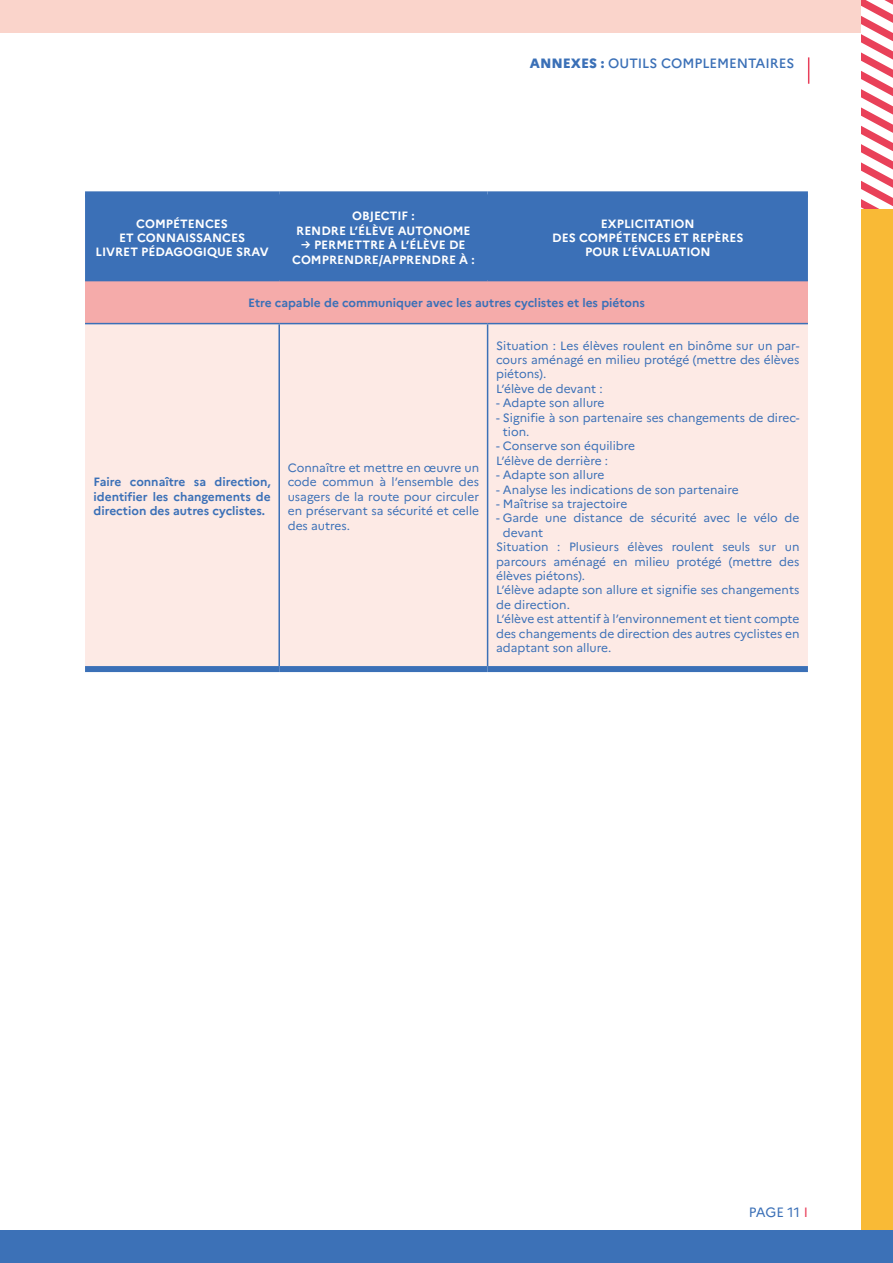
<style>
.page{position:relative;width:893px;height:1263px;background:#fff}
.page>*{position:absolute;margin:0;border:0;box-sizing:border-box;transform-origin:0 0}
.t1{font:500 13.5px "Marianne";letter-spacing:-.005em;color:#3b70b7}
.t2{font:13.5px "Marianne";letter-spacing:-.015em;color:#3b70b7}
.t3{font:12px/14.4px "Marianne";color:#3b70b7}
.t4{font:700 12px/14.4px "Marianne";color:#fff;text-align:center}
.t5{font:700 12px/14.4px "Marianne";color:#3b70b7;text-align:justify}
.s1{font-weight:800}
.s2{color:#e83f5a}
</style>
<div class="page">
<svg style="left:861px;top:0;width:32px;height:209px"></svg>
<div style="left:861px;top:209px;width:32px;height:1041px;background:#f9ba36"></div>
<div style="left:0;top:1231px;width:893px;height:32px;background:#3c71b7"></div>
<div style="left:0;top:0;width:861px;height:32px;background:#fad4cb"></div>
<svg style="left:808px;top:57px;width:1px;height:27px"></svg>
<div style="left:85px;top:197px;width:723px;height:83px;background:#3b70b7"></div>
<div style="left:85px;top:281px;width:723px;height:43px;background:#f5abaa"></div>
<div style="left:85px;top:324px;width:723px;height:342px;background:#fdeae5"></div>
<div style="left:85px;top:191px;width:194px;height:6px;background:#3b70b7"></div>
<hr style="left:278px;top:197px;width:2px;height:83px;background:#3b70b7">
<div style="left:279px;top:191px;width:209px;height:6px;background:#3b70b7"></div>
<hr style="left:487px;top:197px;width:1px;height:83px;background:#3b70b7">
<div style="left:488px;top:191px;width:320px;height:6px;background:#3b70b7"></div>
<hr style="left:85px;top:280px;width:194px;height:1px;background:#3b70b7">
<hr style="left:279px;top:280px;width:209px;height:1px;background:#3b70b7">
<hr style="left:488px;top:280px;width:320px;height:1px;background:#3b70b7">
<hr style="left:85px;top:323px;width:194px;height:1px;background:#3b70b7">
<div style="left:85px;top:666px;width:194px;height:6px;background:#3b70b7"></div>
<hr style="left:278px;top:324px;width:2px;height:342px;background:#3b70b7">
<hr style="left:279px;top:323px;width:209px;height:1px;background:#3b70b7">
<div style="left:279px;top:666px;width:209px;height:6px;background:#3b70b7"></div>
<hr style="left:487px;top:324px;width:1px;height:342px;background:#3b70b7">
<hr style="left:488px;top:323px;width:320px;height:1px;background:#3b70b7">
<div style="left:488px;top:666px;width:320px;height:6px;background:#3b70b7"></div>
<p class="t1" style="left:530px;top:54px;width:266px"><span class="s1">ANNEXES :</span> OUTILS COMPLEMENTAIRES</p>
<p class="t4" style="left:95px;top:216px;width:175px">COMPÉTENCES<br>ET CONNAISSANCES<br>LIVRET PÉDAGOGIQUE SRAV</p>
<p class="t4" style="left:296px;top:209px;width:176px">OBJECTIF :<br>RENDRE L’ÉLÈVE AUTONOME</p>
<p class="t4" style="left:292px;top:238px;width:184px">→ PERMETTRE À L’ÉLÈVE DE<br>COMPRENDRE/APPRENDRE À :</p>
<p class="t4" style="left:552px;top:216px;width:193px">EXPLICITATION<br>DES COMPÉTENCES ET REPÈRES<br>POUR L’ÉVALUATION</p>
<p class="t5" style="left:248px;top:295px;width:398px">Etre capable de communiquer avec les autres cyclistes et les piétons</p>
<p class="t5" style="left:94px;top:475px;width:179px">Faire connaître sa direction, identifier les changements de direction des autres cyclistes.</p>
<p class="t3" style="left:288px;top:460px;width:193px;text-align:justify">Connaître et mettre en œuvre un code commun à l’ensemble des usagers de la route pour circuler en préservant sa sécurité et celle des autres.</p>
<p class="t3" style="left:496px;top:338px;width:305px">Situation : Les élèves roulent en binôme sur un par&shy;cours aménagé en milieu protégé (mettre des élèves piétons).<br>L’élève de devant :</p>
<p class="t3" style="left:496px;top:396px;width:110px">- Adapte son allure</p>
<p class="t3" style="left:503px;top:410px;width:298px;text-indent:-7px">- Signifie à son partenaire ses changements de direc&shy;tion.</p>
<p class="t3" style="left:496px;top:439px;width:141px">- Conserve son équilibre<br>L’élève de derrière :</p>
<p class="t3" style="left:496px;top:468px;width:110px">- Adapte son allure</p>
<p class="t3" style="left:496px;top:482px;width:244px">- Analyse les indications de son partenaire</p>
<p class="t3" style="left:496px;top:496px;width:133px">- Maîtrise sa trajectoire</p>
<p class="t3" style="left:496px;top:511px;width:305px">- Garde une distance de sécurité avec le vélo de</p>
<p class="t3" style="left:503px;top:525px;width:42px">devant</p>
<p class="t3" style="left:496px;top:540px;width:305px">Situation : Plusieurs élèves roulent seuls sur un</p>
<p class="t3" style="left:496px;top:554px;width:305px">parcours aménagé en milieu protégé (mettre des</p>
<p class="t3" style="left:496px;top:568px;width:91px">élèves piétons).</p>
<p class="t3" style="left:496px;top:583px;width:305px">L’élève adapte son allure et signifie ses changements</p>
<p class="t3" style="left:496px;top:597px;width:75px">de direction.</p>
<p class="t3" style="left:496px;top:612px;width:305px">L’élève est attentif à l’environnement et tient compte</p>
<p class="t3" style="left:496px;top:626px;width:305px">des changements de direction des autres cyclistes en</p>
<p class="t3" style="left:496px;top:640px;width:117px">adaptant son allure.</p>
<p class="t2" style="left:749px;top:1204px;width:61px">PAGE 11 <span class="s2">I</span></p>
</div>
